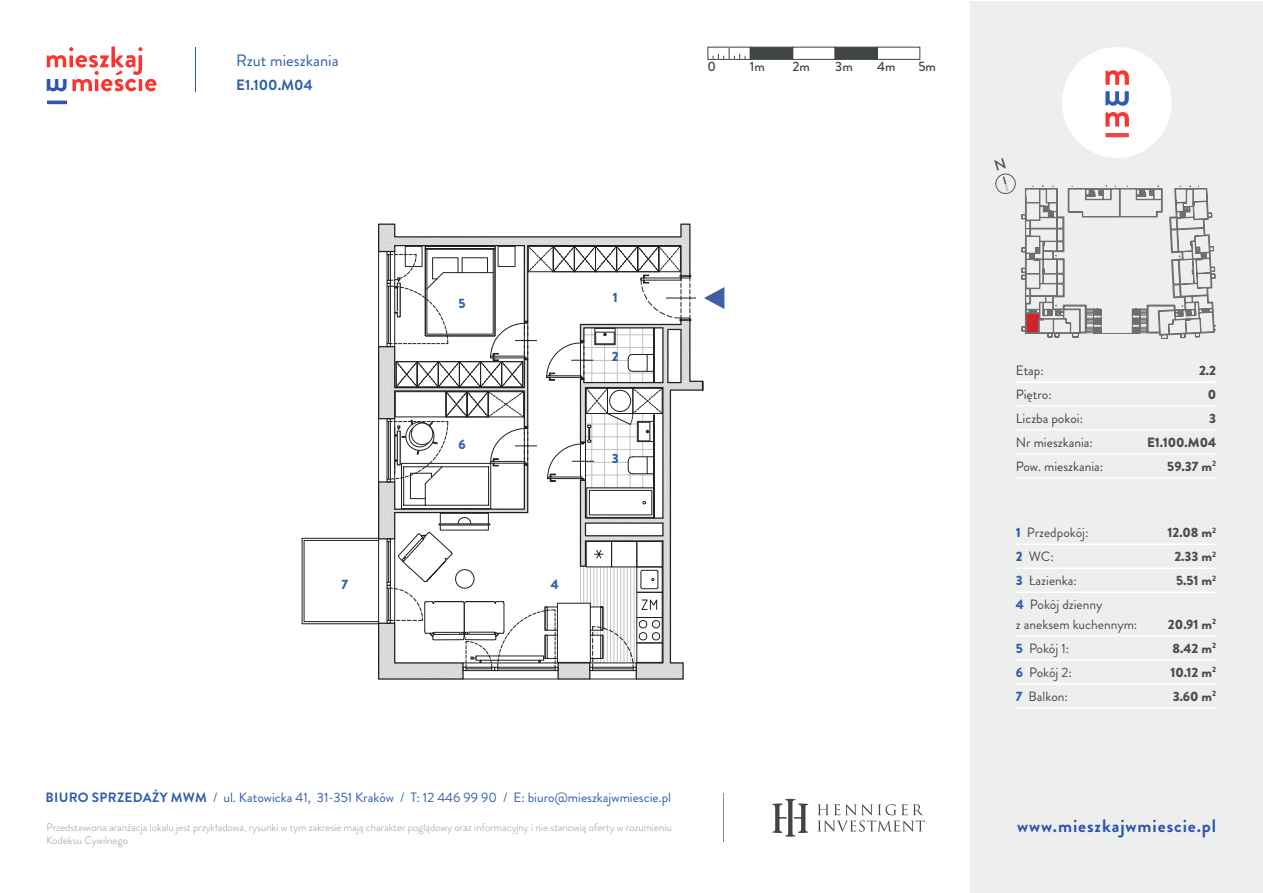
<style>
.page{position:relative;width:1263px;height:893px;background:#fff}
.page>*{position:absolute;margin:0;border:0;box-sizing:border-box;transform-origin:0 0}
.t1{font:700 18px "Brandon Grotesque";letter-spacing:.05em;color:#3054ab}
.t2{font:16.5px "Brandon Grotesque";color:#2e5eab}
.t3{font:700 15px "Brandon Grotesque";color:#2e5eab}
.t4{font:13.5px "Brandon Grotesque";color:#2e5eab}
.t5{font:13.5px "Brandon Grotesque";color:#4b4c4d}
.t6{font:900 13.5px "Brandon Grotesque";color:#4b4c4d}
.t7{font:13.5px "Brandon Grotesque";color:#414445}
.t8{font:500 13.5px "Brandon Grotesque";color:#414445}
.t9{font:900 13.5px "Brandon Grotesque";color:#2f5fab}
.t10{font:300 10.8px "Brandon Grotesque";color:#939598}
.s1{font-weight:700}
.s2{font-weight:900;color:#2f5fab}
</style>
<div class="page">
<div style="left:970px;top:1px;width:293px;height:891px;background:#edefed"></div>
<div style="left:1062px;top:47px;width:110px;height:111px;background:#fff;border-radius:50%"></div>
<svg style="left:1105px;top:112px;width:24px;height:15px"></svg>
<svg style="left:1105px;top:70px;width:24px;height:15px"></svg>
<svg style="left:1105px;top:91px;width:24px;height:15px"></svg>
<hr style="left:1105px;top:133px;width:24px;height:4px;background:#ee4741">
<hr style="left:1016px;top:381px;width:200px;height:1px;background:#fff">
<hr style="left:1016px;top:405px;width:200px;height:1px;background:#fff">
<hr style="left:1016px;top:429px;width:200px;height:1px;background:#fff">
<hr style="left:1016px;top:453px;width:200px;height:1px;background:#fff">
<hr style="left:1016px;top:477px;width:200px;height:1px;background:#fff">
<hr style="left:1016px;top:543px;width:200px;height:2px;background:#fff">
<hr style="left:1016px;top:567px;width:200px;height:2px;background:#fff">
<hr style="left:1016px;top:591px;width:200px;height:2px;background:#fff">
<hr style="left:1016px;top:635px;width:200px;height:1px;background:#fff">
<hr style="left:1016px;top:659px;width:200px;height:1px;background:#fff">
<hr style="left:1016px;top:683px;width:200px;height:1px;background:#fff">
<hr style="left:1016px;top:707px;width:200px;height:1px;background:#fff">
<hr style="left:1016px;top:382px;width:199px;height:1px;background:#fff">
<svg style="left:772px;top:799px;width:36px;height:38px"></svg>
<svg style="left:817px;top:804px;width:108px;height:28px"></svg>
<hr style="left:723px;top:794px;width:1px;height:48px;background:#8d8b8d">
<hr style="left:47px;top:101px;width:20px;height:3px;background:#3054ab">
<hr style="left:195px;top:47px;width:1px;height:44px;background:#3054ab">
<div style="left:707px;top:47px;width:44px;height:13px;border:1px solid #414445"></div>
<div style="left:792px;top:47px;width:43px;height:13px;border:1px solid #414445"></div>
<div style="left:750px;top:47px;width:43px;height:13px;background:#414445;border:1px solid #414445"></div>
<div style="left:835px;top:47px;width:43px;height:13px;background:#414445;border:1px solid #414445"></div>
<div style="left:877px;top:47px;width:43px;height:13px;border:1px solid #414445"></div>
<svg style="left:713px;top:48px;width:33px;height:11px"></svg>
<svg style="left:1022px;top:186px;width:193px;height:153px"></svg>
<svg style="left:302px;top:223px;width:422px;height:457px"></svg>
<svg style="left:47px;top:47px;width:109px;height:45px"></svg>
<svg style="left:995px;top:173px;width:21px;height:21px"></svg>
<p class="t2" style="left:236px;top:49px;width:104px">Rzut mieszkania</p>
<p class="t3" style="left:236px;top:74px;width:78px">E1.100.M04</p>
<p class="t8" style="left:707px;top:57px;width:10px">0</p>
<p class="t8" style="left:750px;top:57px;width:17px">1m</p>
<p class="t8" style="left:792px;top:57px;width:19px">2m</p>
<p class="t8" style="left:835px;top:57px;width:19px">3m</p>
<p class="t8" style="left:877px;top:57px;width:20px">4m</p>
<p class="t8" style="left:918px;top:57px;width:19px">5m</p>
<p class="t9" style="left:459px;top:293px;width:9px">5</p>
<p class="t9" style="left:458px;top:435px;width:9px">6</p>
<p class="t9" style="left:341px;top:575px;width:8px">7</p>
<p class="t9" style="left:551px;top:575px;width:10px">4</p>
<p class="t9" style="left:613px;top:288px;width:7px">1</p>
<p class="t9" style="left:612px;top:347px;width:8px">2</p>
<p class="t9" style="left:612px;top:448px;width:8px">3</p>
<p class="t4" style="left:46px;top:788px;width:627px"><span class="s1">BIURO SPRZEDAŻY MWM</span> / ul. Katowicka 41, 31-351 Kraków / T: 12 446 99 90 / E: biuro@mieszkajwmiescie.pl</p>
<p class="t7" style="left:1016px;top:361px;width:29px">Etap:</p>
<p class="t6" style="left:1199px;top:360px;width:19px">2.2</p>
<p class="t7" style="left:1016px;top:385px;width:37px">Piętro:</p>
<p class="t6" style="left:1208px;top:384px;width:10px">0</p>
<p class="t7" style="left:1016px;top:409px;width:69px">Liczba pokoi:</p>
<p class="t6" style="left:1209px;top:408px;width:8px">3</p>
<p class="t7" style="left:1016px;top:433px;width:79px">Nr mieszkania:</p>
<p class="t6" style="left:1147px;top:432px;width:71px">E1.100.M04</p>
<p class="t7" style="left:1016px;top:457px;width:89px">Pow. mieszkania:</p>
<p class="t6" style="left:1167px;top:456px;width:50px">59.37 m<sup>2</sup></p>
<p class="t5" style="left:1016px;top:523px;width:74px"><span class="s2">1</span> Przedpokój:</p>
<p class="t6" style="left:1167px;top:523px;width:50px">12.08 m<sup>2</sup></p>
<p class="t5" style="left:1016px;top:547px;width:39px"><span class="s2">2</span> WC:</p>
<p class="t6" style="left:1174px;top:547px;width:43px">2.33 m<sup>2</sup></p>
<p class="t5" style="left:1016px;top:571px;width:63px"><span class="s2">3</span> Łazienka:</p>
<p class="t6" style="left:1176px;top:571px;width:42px">5.51 m<sup>2</sup></p>
<p class="t5" style="left:1016px;top:595px;width:88px"><span class="s2">4</span> Pokój dzienny</p>
<p class="t5" style="left:1016px;top:615px;width:123px">z aneksem kuchennym:</p>
<p class="t6" style="left:1168px;top:614px;width:50px">20.91 m<sup>2</sup></p>
<p class="t5" style="left:1016px;top:639px;width:55px"><span class="s2">5</span> Pokój 1:</p>
<p class="t6" style="left:1172px;top:638px;width:45px">8.42 m<sup>2</sup></p>
<p class="t5" style="left:1016px;top:663px;width:58px"><span class="s2">6</span> Pokój 2:</p>
<p class="t6" style="left:1170px;top:662px;width:47px">10.12 m<sup>2</sup></p>
<p class="t5" style="left:1016px;top:687px;width:54px"><span class="s2">7</span> Balkon:</p>
<p class="t6" style="left:1173px;top:686px;width:45px">3.60 m<sup>2</sup></p>
<p class="t10" style="left:47px;top:819px;width:627px">Przedstawiona aranżacja lokalu jest przykładowa, rysunki w tym zakresie mają charakter poglądowy oraz informacyjny i nie stanowią oferty w rozumieniu</p>
<p class="t1" style="left:1017px;top:813px;width:201px">www.mieszkajwmiescie.pl</p>
<p class="t10" style="left:47px;top:832px;width:83px">Kodeksu Cywilnego</p>
</div>
